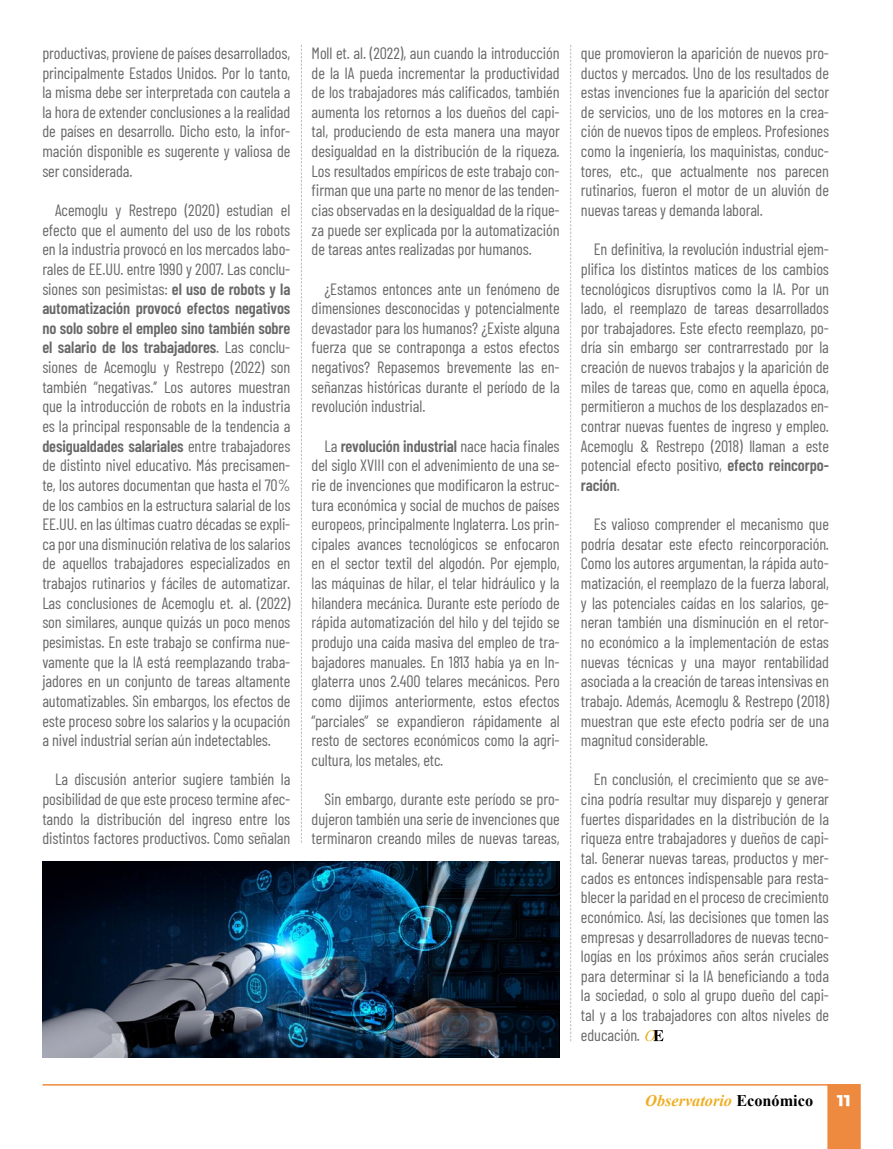
<style>
.page{position:relative;width:893px;height:1149px;background:#fff}
.page>*{position:absolute;margin:0;border:0;box-sizing:border-box;transform-origin:0 0}
.t1{font:16.35px/19.6px "Barlow Condensed";letter-spacing:-.005em;color:#686868;text-align:justify}
.t2{font:italic 700 16.2px "Times New Roman";color:#f0ad21}
.t3{font:900 16.2px "Isidora Sans";color:#fff}
.s1{font-weight:600}
.s2{font-style:normal;color:#000}
</style>
<div class="page">
<div style="left:827px;top:1084px;width:34px;height:64px;background:#ed8a40"></div>
<hr style="left:43px;top:1083px;width:785px;height:2px;background:#ed8a40">
<svg style="left:301px;top:45px;width:1px;height:797px"></svg>
<svg style="left:570px;top:45px;width:1px;height:995px"></svg>
<svg style="left:645px;top:1030px;width:18px;height:10px"></svg>
<img style="left:43px;top:861px;width:517px;height:196px">
<p class="t1" style="left:42px;top:42px;width:250px">productivas, proviene de países desarrollados, principalmente Estados Unidos. Por lo tanto, la misma debe ser interpretada con cautela a la hora de extender conclusiones a la realidad de países en desarrollo. Dicho esto, la infor&shy;mación disponible es sugerente y valiosa de ser considerada.</p>
<p class="t1" style="left:42px;top:199px;width:250px;text-indent:13px">Acemoglu y Restrepo (2020) estudian el efecto que el aumento del uso de los robots en la industria provocó en los mercados labo&shy;rales de EE.UU. entre 1990 y 2007. Las conclu&shy;siones son pesimistas: <span class="s1">el uso de robots y la automatización provocó efectos negativos no solo sobre el empleo sino también sobre el salario de los trabajadores</span>. Las conclu&shy;siones de Acemoglu y Restrepo (2022) son también ‘‘negativas.’’ Los autores muestran que la introducción de robots en la industria es la principal responsable de la tendencia a <span class="s1">desigualdades salariales</span> entre trabajadores de distinto nivel educativo. Más precisamen&shy;te, los autores documentan que hasta el 70% de los cambios en la estructura salarial de los EE.UU. en las últimas cuatro décadas se expli&shy;ca por una disminución relativa de los salarios de aquellos trabajadores especializados en trabajos rutinarios y fáciles de automatizar.<br>Las conclusiones de Acemoglu et. al. (2022) son similares, aunque quizás un poco menos pesimistas. En este trabajo se confirma nue&shy;vamente que la IA está reemplazando traba&shy;jadores en un conjunto de tareas altamente automatizables. Sin embargos, los efectos de este proceso sobre los salarios y la ocupación a nivel industrial serían aún indetectables.</p>
<p class="t1" style="left:42px;top:768px;width:250px;text-indent:13px">La discusión anterior sugiere también la posibilidad de que este proceso termine afec&shy;tando la distribución del ingreso entre los distintos factores productivos. Como señalan</p>
<p class="t1" style="left:312px;top:42px;width:250px">Moll et. al. (2022), aun cuando la introducción de la IA pueda incrementar la productividad de los trabajadores más calificados, también aumenta los retornos a los dueños del capi&shy;tal, produciendo de esta manera una mayor desigualdad en la distribución de la riqueza.<br>Los resultados empíricos de este trabajo con&shy;firman que una parte no menor de las tenden&shy;cias observadas en la desigualdad de la rique&shy;za puede ser explicada por la automatización de tareas antes realizadas por humanos.</p>
<p class="t1" style="left:312px;top:277px;width:250px;text-indent:13px">¿Estamos entonces ante un fenómeno de dimensiones desconocidas y potencialmente devastador para los humanos? ¿Existe alguna fuerza que se contraponga a estos efectos negativos? Repasemos brevemente las en&shy;señanzas históricas durante el período de la revolución industrial.</p>
<p class="t1" style="left:312px;top:434px;width:250px;text-indent:13px">La <span class="s1">revolución industrial</span> nace hacia finales del siglo XVIII con el advenimiento de una se&shy;rie de invenciones que modificaron la estruc&shy;tura económica y social de muchos de países europeos, principalmente Inglaterra. Los prin&shy;cipales avances tecnológicos se enfocaron en el sector textil del algodón. Por ejemplo, las máquinas de hilar, el telar hidráulico y la hilandera mecánica. Durante este período de rápida automatización del hilo y del tejido se produjo una caída masiva del empleo de tra&shy;bajadores manuales. En 1813 había ya en In&shy;glaterra unos 2.400 telares mecánicos. Pero como dijimos anteriormente, estos efectos ‘’parciales’’ se expandieron rápidamente al resto de sectores económicos como la agri&shy;cultura, los metales, etc.</p>
<p class="t1" style="left:312px;top:788px;width:250px;text-indent:13px">Sin embargo, durante este período se pro&shy;dujeron también una serie de invenciones que terminaron creando miles de nuevas tareas,</p>
<p class="t1" style="left:581px;top:42px;width:250px">que promovieron la aparición de nuevos pro&shy;ductos y mercados. Uno de los resultados de estas invenciones fue la aparición del sector de servicios, uno de los motores en la crea&shy;ción de nuevos tipos de empleos. Profesiones como la ingeniería, los maquinistas, conduc&shy;tores, etc., que actualmente nos parecen rutinarios, fueron el motor de un aluvión de nuevas tareas y demanda laboral.</p>
<p class="t1" style="left:581px;top:238px;width:250px;text-indent:13px">En definitiva, la revolución industrial ejem&shy;plifica los distintos matices de los cambios tecnológicos disruptivos como la IA. Por un lado, el reemplazo de tareas desarrollados por trabajadores. Este efecto reemplazo, po&shy;dría sin embargo ser contrarrestado por la creación de nuevos trabajos y la aparición de miles de tareas que, como en aquella época, permitieron a muchos de los desplazados en&shy;contrar nuevas fuentes de ingreso y empleo.<br>Acemoglu &amp; Restrepo (2018) llaman a este potencial efecto positivo, <span class="s1">efecto reincorpo&shy;ración</span>.</p>
<p class="t1" style="left:581px;top:513px;width:250px;text-indent:13px">Es valioso comprender el mecanismo que podría desatar este efecto reincorporación.<br>Como los autores argumentan, la rápida auto&shy;matización, el reemplazo de la fuerza laboral, y las potenciales caídas en los salarios, ge&shy;neran también una disminución en el retor&shy;no económico a la implementación de estas nuevas técnicas y una mayor rentabilidad asociada a la creación de tareas intensivas en trabajo. Además, Acemoglu &amp; Restrepo (2018) muestran que este efecto podría ser de una magnitud considerable.</p>
<p class="t1" style="left:581px;top:768px;width:250px;text-indent:13px">En conclusión, el crecimiento que se ave&shy;cina podría resultar muy disparejo y generar fuertes disparidades en la distribución de la riqueza entre trabajadores y dueños de capi&shy;tal. Generar nuevas tareas, productos y mer&shy;cados es entonces indispensable para resta&shy;blecer la paridad en el proceso de crecimiento económico. Así, las decisiones que tomen las empresas y desarrolladores de nuevas tecno&shy;logías en los próximos años serán cruciales para determinar si la IA beneficiando a toda la sociedad, o solo al grupo dueño del capi&shy;tal y a los trabajadores con altos niveles de educación.</p>
<p class="t2" style="left:645px;top:1088px;width:169px">Observatorio <span class="s2">Económico</span></p>
<p class="t3" style="left:837px;top:1089px;width:16px">11</p>
</div>
